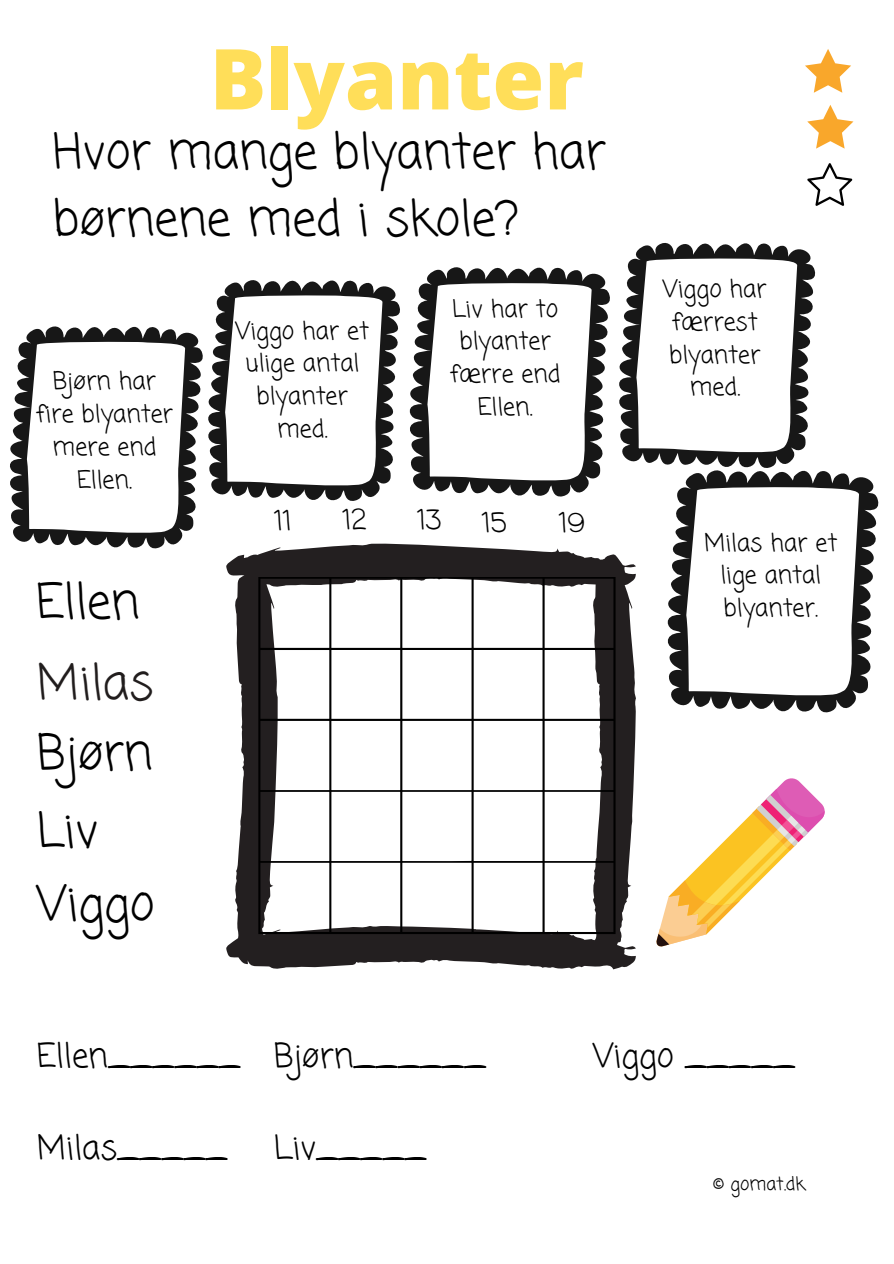
<style>
.page{position:relative;width:894px;height:1264px;background:#fff}
.page>*{position:absolute;margin:0;border:0;box-sizing:border-box;transform-origin:0 0}
.t1{font:800 84px "Open Sans";color:#ffde59}
.t2{font:48px/66.4px "Coming Soon";color:#000}
.t3{font:48px "Coming Soon";color:#211d1d}
.t4{font:33px "Coming Soon";color:#000}
.t5{font:27px "Coming Soon";color:#000}
.t6{font:24px/32.7px "Coming Soon";color:#000;text-align:center}
.t7{font:18px "Coming Soon";color:#000}
</style>
<div class="page">
<svg style="left:226px;top:543px;width:410px;height:427px;fill:#231f20"></svg>
<svg style="left:10px;top:326px;width:188px;height:223px"></svg>
<svg style="left:409px;top:267px;width:200px;height:230px"></svg>
<svg style="left:609px;top:242px;width:207px;height:221px"></svg>
<svg style="left:805px;top:49px;width:45px;height:44px"></svg>
<svg style="left:807px;top:163px;width:45px;height:43px"></svg>
<svg style="left:258px;top:577px;width:357px;height:357px"></svg>
<svg style="left:807px;top:105px;width:46px;height:44px"></svg>
<svg style="left:656px;top:462px;width:223px;height:251px"></svg>
<svg style="left:198px;top:280px;width:202px;height:221px"></svg>
<svg style="left:656px;top:778px;width:169px;height:169px"></svg>
<p class="t1" style="left:210px;top:20px;width:375px">Blyanter</p>
<p class="t2" style="left:53px;top:122px;width:554px">Hvor mange blyanter har børnene med i skole?</p>
<p class="t6" style="left:36px;top:366px;width:139px">Bjørn har fire blyanter mere end<br>Ellen.</p>
<p class="t2" style="left:36px;top:572px;width:105px">Ellen</p>
<p class="t3" style="left:37px;top:650px;width:118px">Milas</p>
<p class="t2" style="left:37px;top:722px;width:117px">Bjørn</p>
<p class="t2" style="left:37px;top:800px;width:63px">Liv</p>
<p class="t2" style="left:37px;top:873px;width:119px">Viggo</p>
<p class="t6" style="left:235px;top:316px;width:135px">Viggo har et ulige antal blyanter med.</p>
<p class="t5" style="left:274px;top:502px;width:19px">11</p>
<p class="t5" style="left:342px;top:501px;width:25px">12</p>
<p class="t6" style="left:449px;top:294px;width:112px">Liv har to blyanter færre end<br>Ellen.</p>
<p class="t5" style="left:482px;top:504px;width:26px">15</p>
<p class="t6" style="left:662px;top:274px;width:105px">Viggo har færrest blyanter med.</p>
<p class="t6" style="left:704px;top:527px;width:135px">Milas har et lige antal blyanter.</p>
<p class="t4" style="left:37px;top:1032px;width:205px">Ellen______</p>
<p class="t4" style="left:37px;top:1124px;width:192px">Milas_____</p>
<p class="t4" style="left:274px;top:1032px;width:214px">Bjørn______</p>
<p class="t4" style="left:274px;top:1124px;width:154px">Liv_____</p>
<p class="t4" style="left:593px;top:1032px;width:203px">Viggo _____</p>
<p class="t7" style="left:713px;top:1171px;width:93px">© gomat.dk</p>
</div>
